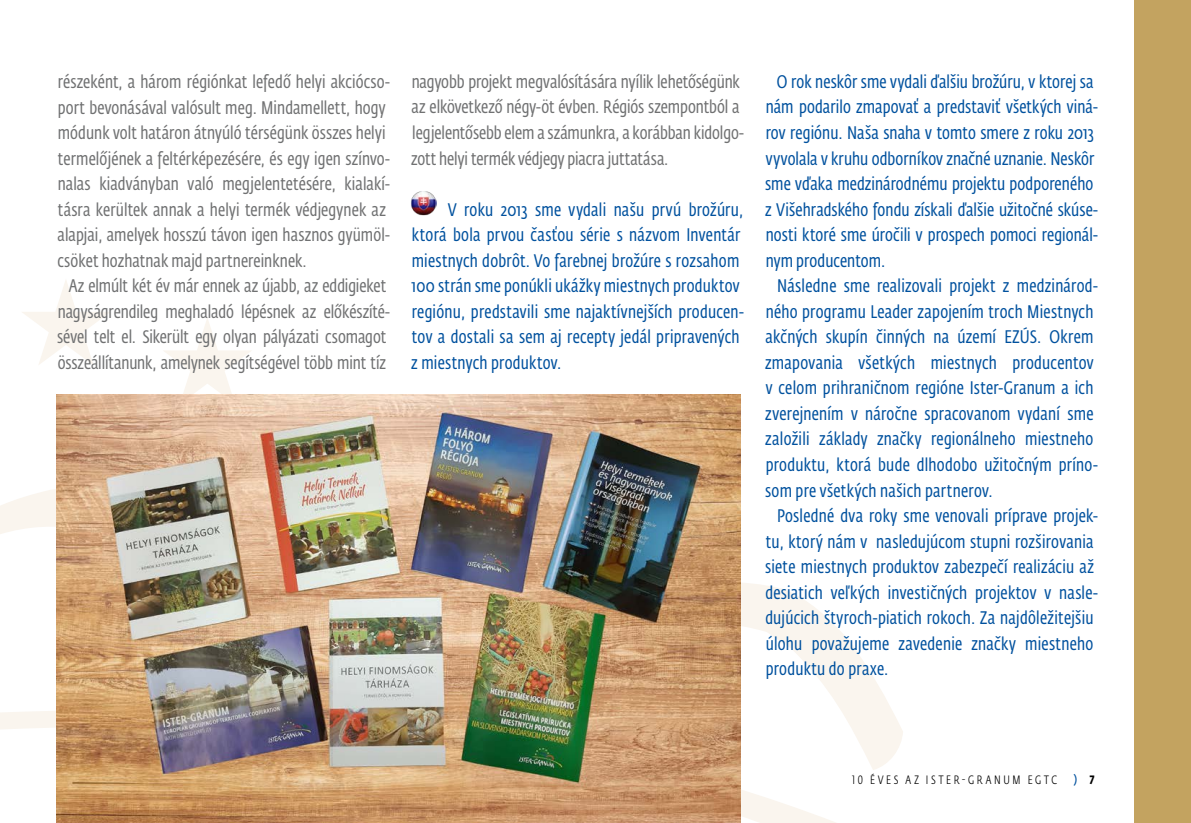
<style>
.page{position:relative;width:1191px;height:823px;background:#fff}
.page>*{position:absolute;margin:0;border:0;box-sizing:border-box;transform-origin:0 0}
.t1{font:18px/25.6px "Fedra Sans Cond Std";letter-spacing:.015em;color:#00519e}
.t2{font:18px/25.6px "Fedra Sans Cond Std";letter-spacing:.005em;color:#707172}
.t3{font:300 12px "Fedra Sans Cond Std";letter-spacing:.23em;color:#000}
.t4{font:600 12px "Fedra Sans Cond Std";color:#00519e}
.s1{font-weight:700;color:#000}
</style>
<div class="page">
<svg style="left:0;top:280px;width:903px;height:542px"></svg>
<div style="left:1134px;top:0;width:57px;height:822px;background:#c3a360"></div>
<img style="left:411px;top:191px;width:25px;height:24px">
<img style="left:57px;top:394px;width:683px;height:428px">
<p class="t2" style="left:57px;top:69px;width:334px">részeként, a három régiónkat lefedő helyi akciócso&shy;port bevonásával valósult meg. Mindamellett, hogy módunk volt határon átnyúló térségünk összes helyi termelőjének a feltérképezésére, és egy igen színvo&shy;nalas kiadványban való megjelentetésére, kialakí&shy;tásra kerültek annak a helyi termék védjegynek az alapjai, amelyek hosszú távon igen hasznos gyümöl&shy;csöket hozhatnak majd partnereinknek.</p>
<p class="t2" style="left:57px;top:273px;width:334px;text-align:center">Az elmúlt két év már ennek az újabb, az eddigieket nagyságrendileg meghaladó lépésnek az előkészíté&shy;sével telt el. Sikerült egy olyan pályázati csomagot összeállítanunk, amelynek segítségével több mint tíz</p>
<p class="t2" style="left:411px;top:69px;width:334px">nagyobb projekt megvalósítására nyílik lehetőségünk az elkövetkező négy-öt évben. Régiós szempontból a legjelentősebb elem a számunkra, a korábban kidolgo&shy;zott helyi termék védjegy piacra juttatása.</p>
<p class="t1" style="left:411px;top:197px;width:334px;text-indent:37px">V roku 2013 sme vydali našu prvú brožúru, ktorá bola prvou časťou série s názvom Inventár miestnych dobrôt. Vo farebnej brožúre s rozsahom 100 strán sme ponúkli ukážky miestnych produktov regiónu, predstavili sme najaktívnejších producen&shy;tov a dostali sa sem aj recepty jedál pripravených z miestnych produktov.</p>
<p class="t1" style="left:765px;top:69px;width:334px;text-indent:12px">O rok neskôr sme vydali ďalšiu brožúru, v ktorej sa nám podarilo zmapovať a predstaviť všetkých viná&shy;rov regiónu. Naša snaha v tomto smere z roku 2013 vyvolala v kruhu odborníkov značné uznanie. Neskôr sme vďaka medzinárodnému projektu podporeného z Višehradského fondu získali ďalšie užitočné skúse&shy;nosti ktoré sme úročili v prospech pomoci regionál&shy;nym producentom.</p>
<p class="t1" style="left:765px;top:273px;width:334px;text-indent:12px">Následne sme realizovali projekt z medzinárod&shy;ného programu Leader zapojením troch Miestnych akčných skupín činných na území EZÚS. Okrem zmapovania všetkých miestnych producentov v celom prihraničnom regióne Ister-Granum a ich zverejnením v náročne spracovanom vydaní sme založili základy značky regionálneho miestneho produktu, ktorá bude dlhodobo užitočným príno&shy;som pre všetkých našich partnerov.</p>
<p class="t1" style="left:765px;top:503px;width:334px;text-indent:12px">Posledné dva roky sme venovali príprave projek&shy;tu, ktorý nám v nasledujúcom stupni rozširovania siete miestnych produktov zabezpečí realizáciu až desiatich veľkých investičných projektov v nasle&shy;dujúcich štyroch-piatich rokoch. Za najdôležitejšiu úlohu považujeme zavedenie značky miestneho produktu do praxe.</p>
<p class="t3" style="left:852px;top:771px;width:206px">10 ÉVES AZ ISTER-GRANUM EGTC</p>
<p class="t4" style="left:1074px;top:771px;width:22px">) <span class="s1">7</span></p>
</div>
